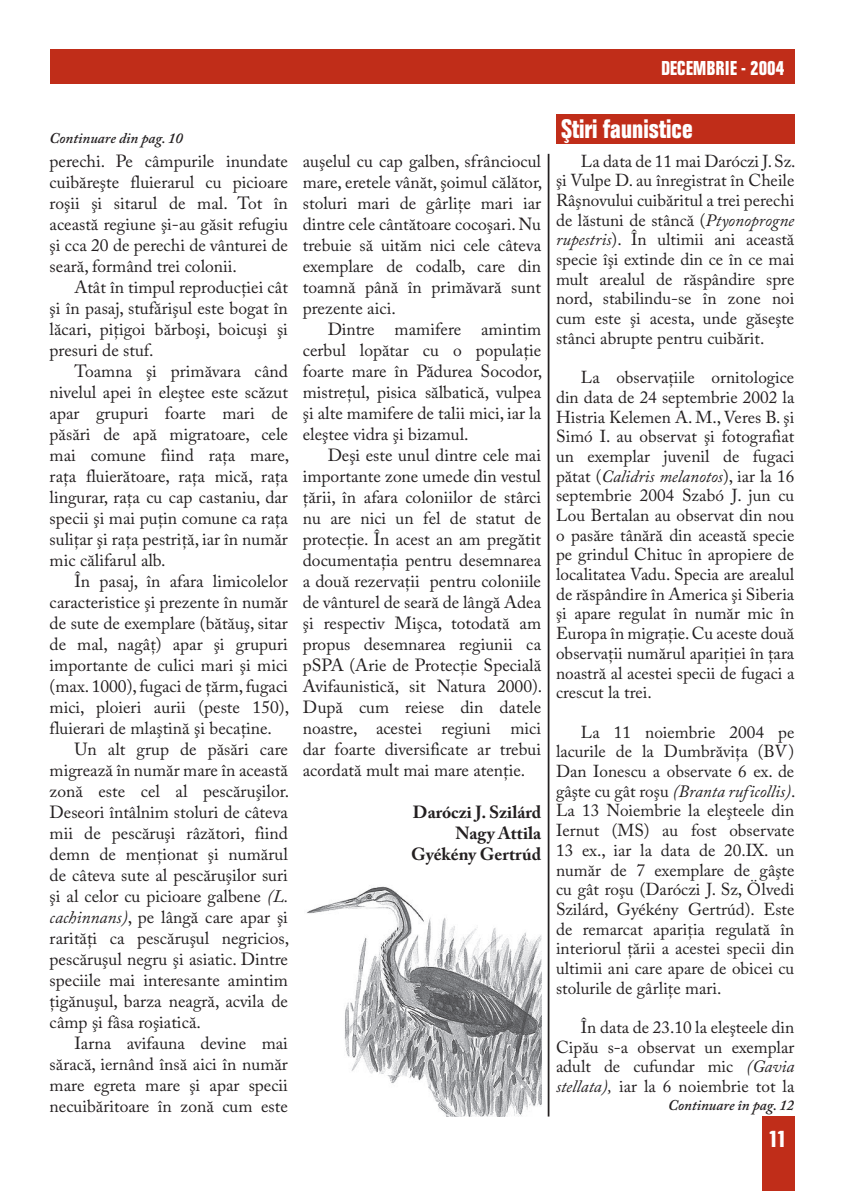
<style>
.page{position:relative;width:844px;height:1191px;background:#fff}
.page>*{position:absolute;margin:0;border:0;box-sizing:border-box;transform-origin:0 0}
.t1{font:700 condensed 28px "Folio TEE";color:#fff}
.t2{font:700 condensed 24.5px "Folio TEE";color:#fff}
.t3{font:700 condensed 21px "Folio TEE";color:#fff}
.t4{font:17.5px/21px "Adobe Caslon Pro";color:#231f20;text-align:justify}
.t5{font:700 17.5px/21px "Adobe Caslon Pro";color:#231f20;text-align:right}
.t6{font:17.32px/19.8px "Adobe Caslon Pro";color:#231f20;text-align:justify}
.t7{font:italic 600 14.88px "Adobe Caslon Pro";color:#231f20}
.s1{font-style:italic}
</style>
<div class="page">
<div style="left:50px;top:50px;width:744px;height:34px;background:#c02d19"></div>
<div style="left:761px;top:1116px;width:33px;height:75px;background:#c02d19"></div>
<hr style="left:547px;top:154px;width:2px;height:962px;background:#231f20">
<div style="left:556px;top:114px;width:238px;height:30px;background:#c02d19"></div>
<img style="left:307px;top:886px;width:234px;height:230px">
<p class="t3" style="left:660px;top:57px;width:125px">DECEMBRIE - 2004</p>
<p class="t7" style="left:50px;top:129px;width:135px">Continuare din pag. 10</p>
<p class="t4" style="left:50px;top:150px;width:240px">perechi. Pe câmpurile inundate cuibăreşte fluierarul cu picioare roşii şi sitarul de mal. Tot în această regiune şi-au găsit refugiu şi cca 20 de perechi de vânturei de seară, formând trei colonii.</p>
<p class="t4" style="left:50px;top:276px;width:240px;text-indent:25px">Atât în timpul reproducţiei cât şi în pasaj, stufărişul este bogat în lăcari, piţigoi bărboşi, boicuşi şi presuri de stuf.</p>
<p class="t4" style="left:50px;top:360px;width:241px;text-indent:25px">Toamna şi primăvara când nivelul apei în eleştee este scăzut apar grupuri foarte mari de păsări de apă migratoare, cele mai comune fiind raţa mare, raţa fluierătoare, raţa mică, raţa lingurar, raţa cu cap castaniu, dar specii şi mai puţin comune ca raţa suliţar şi raţa pestriţă, iar în număr mic călifarul alb.</p>
<p class="t4" style="left:74px;top:570px;width:215px">În pasaj, în afara limicolelor</p>
<p class="t4" style="left:50px;top:591px;width:240px">caracteristice şi prezente în număr</p>
<p class="t4" style="left:50px;top:612px;width:240px">de sute de exemplare (bătăuş, sitar</p>
<p class="t4" style="left:50px;top:633px;width:240px">de mal, nagâţ) apar şi grupuri</p>
<p class="t4" style="left:50px;top:654px;width:240px">importante de culici mari şi mici</p>
<p class="t4" style="left:50px;top:675px;width:240px">(max. 1000), fugaci de ţărm, fugaci</p>
<p class="t4" style="left:50px;top:696px;width:241px">mici, ploieri aurii (peste 150),</p>
<p class="t4" style="left:50px;top:717px;width:224px">fluierari de mlaştină şi becaţine.</p>
<p class="t4" style="left:74px;top:738px;width:215px">Un alt grup de păsări care</p>
<p class="t4" style="left:50px;top:759px;width:240px">migrează în număr mare în această</p>
<p class="t4" style="left:50px;top:780px;width:241px">zonă este cel al pescăruşilor.</p>
<p class="t4" style="left:50px;top:801px;width:240px">Deseori întâlnim stoluri de câteva</p>
<p class="t4" style="left:50px;top:822px;width:240px">mii de pescăruşi râzători, fiind</p>
<p class="t4" style="left:50px;top:843px;width:240px">demn de menţionat şi numărul</p>
<p class="t4" style="left:50px;top:864px;width:240px">de câteva sute al pescăruşilor suri</p>
<p class="t4" style="left:50px;top:885px;width:240px">şi al celor cu picioare galbene <span class="s1">(L.</span></p>
<p class="t4" style="left:50px;top:906px;width:240px"><span class="s1">cachinnans)</span>, pe lângă care apar şi</p>
<p class="t4" style="left:50px;top:927px;width:241px">rarităţi ca pescăruşul negricios,</p>
<p class="t4" style="left:50px;top:948px;width:240px">pescăruşul negru şi asiatic. Dintre</p>
<p class="t4" style="left:50px;top:969px;width:240px">speciile mai interesante amintim</p>
<p class="t4" style="left:50px;top:990px;width:240px">ţigănuşul, barza neagră, acvila de</p>
<p class="t4" style="left:50px;top:1011px;width:153px">câmp şi fâsa roşiatică.</p>
<p class="t4" style="left:74px;top:1032px;width:215px">Iarna avifauna devine mai</p>
<p class="t4" style="left:50px;top:1053px;width:240px">săracă, iernând însă aici în număr</p>
<p class="t4" style="left:50px;top:1074px;width:240px">mare egreta mare şi apar specii</p>
<p class="t4" style="left:50px;top:1095px;width:240px">necuibăritoare în zonă cum este</p>
<p class="t4" style="left:303px;top:150px;width:241px">auşelul cu cap galben, sfrânciocul mare, eretele vânăt, şoimul călător, stoluri mari de gârliţe mari iar dintre cele cântătoare cocoşari. Nu trebuie să uităm nici cele câteva exemplare de codalb, care din toamnă până în primăvară sunt prezente aici.</p>
<p class="t4" style="left:303px;top:318px;width:241px;text-indent:25px">Dintre mamifere amintim cerbul lopătar cu o populaţie foarte mare în Pădurea Socodor, mistreţul, pisica sălbatică, vulpea şi alte mamifere de talii mici, iar la eleştee vidra şi bizamul.</p>
<p class="t4" style="left:303px;top:444px;width:241px;text-indent:25px">Deşi este unul dintre cele mai importante zone umede din vestul ţării, în afara coloniilor de stârci nu are nici un fel de statut de protecţie. În acest an am pregătit documentaţia pentru desemnarea a două rezervaţii pentru coloniile de vânturel de seară de lângă Adea şi respectiv Mişca, totodată am propus desemnarea regiunii ca pSPA (Arie de Protecţie Specială Avifaunistică, sit Natura 2000).<br>După cum reiese din datele noastre, acestei regiuni mici dar foarte diversificate ar trebui acordată mult mai mare atenţie.</p>
<p class="t5" style="left:411px;top:801px;width:131px">Daróczi J. Szilárd<br>Nagy Attila<br>Gyékény Gertrúd</p>
<h1 class="t1" style="left:561px;top:113px;width:133px">Ştiri faunistice</h1>
<p class="t6" style="left:556px;top:151px;width:241px;text-indent:25px">La data de 11 mai Daróczi J. Sz. şi Vulpe D. au înregistrat în Cheile Râşnovului cuibăritul a trei perechi de lăstuni de stâncă (<span class="s1">Ptyonoprogne rupestris</span>). În ultimii ani această specie îşi extinde din ce în ce mai mult arealul de răspândire spre nord, stabilindu-se în zone noi cum este şi acesta, unde găseşte stânci abrupte pentru cuibărit.</p>
<p class="t6" style="left:556px;top:367px;width:240px;text-indent:25px">La observaţiile ornitologice din data de 24 septembrie 2002 la Histria Kelemen A. M., Veres B. şi Simó I. au observat şi fotografiat un exemplar juvenil de fugaci pătat (<span class="s1">Calidris melanotos</span>), iar la 16 septembrie 2004 Szabó J. jun cu Lou Bertalan au observat din nou o pasăre tânără din această specie pe grindul Chituc în apropiere de localitatea Vadu. Specia are arealul de răspândire în America şi Siberia şi apare regulat în număr mic în Europa în migraţie. Cu aceste două observaţii numărul apariţiei în ţara noastră al acestei specii de fugaci a crescut la trei.</p>
<p class="t6" style="left:556px;top:722px;width:241px;text-indent:25px">La 11 noiembrie 2004 pe lacurile de la Dumbrăviţa (BV)<br>Dan Ionescu a observate 6 ex. de gâşte cu gât roşu <span class="s1">(Branta ruficollis)</span>.<br>La 13 Noiembrie la eleşteele din Iernut (MS) au fost observate 13 ex., iar la data de 20.IX. un număr de 7 exemplare de gâşte cu gât roşu (Daróczi J. Sz, Ölvedi Szilárd, Gyékény Gertrúd). Este de remarcat apariţia regulată în interiorul ţării a acestei specii din ultimii ani care apare de obicei cu stolurile de gârliţe mari.</p>
<p class="t6" style="left:556px;top:1017px;width:240px;text-indent:25px">În data de 23.10 la eleşteele din Cipău s-a observat un exemplar adult de cufundar mic <span class="s1">(Gavia stellata),</span> iar la 6 noiembrie tot la</p>
<p class="t7" style="left:668px;top:1095px;width:128px">Continuare în pag. 12</p>
<h2 class="t2" style="left:768px;top:1125px;width:20px">11</h2>
</div>
